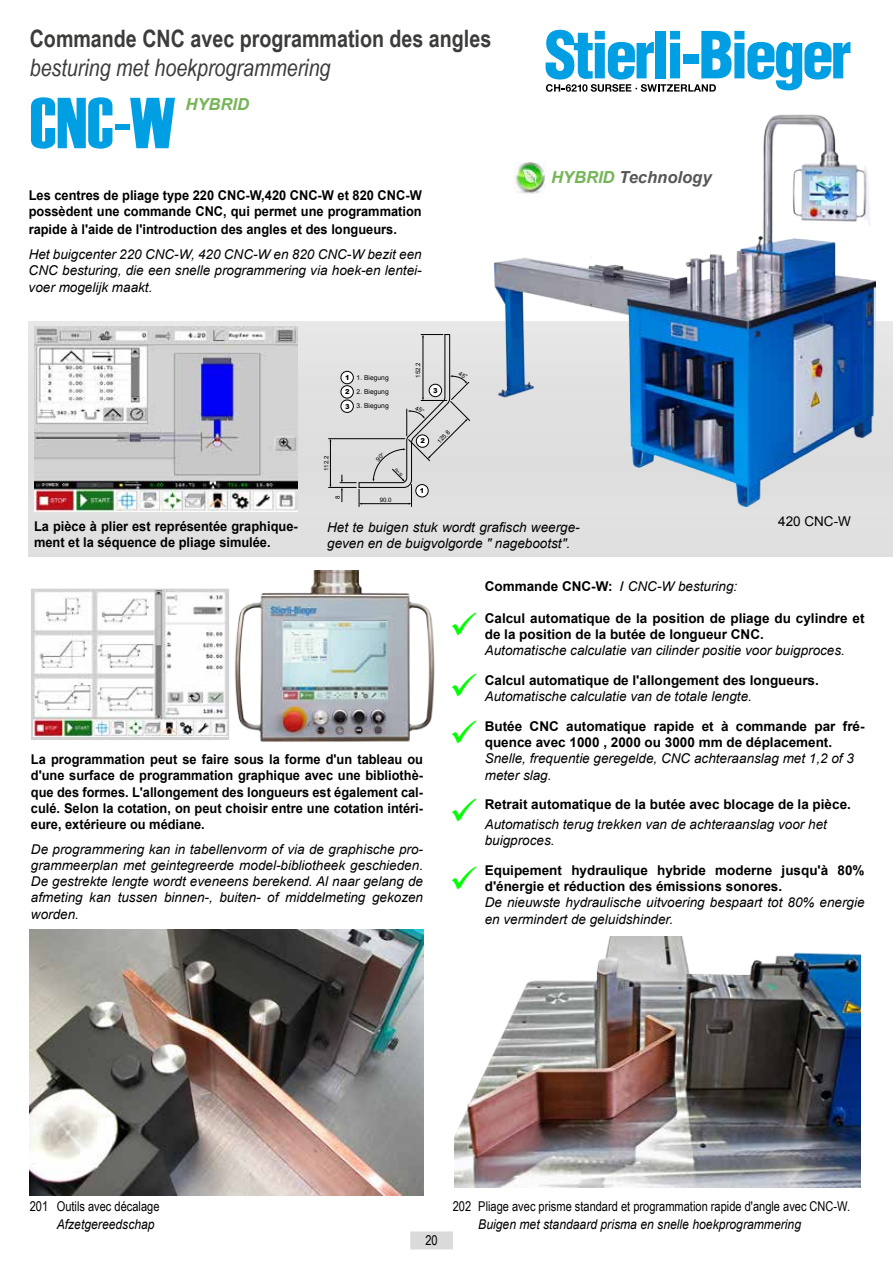
<style>
.page{position:relative;width:893px;height:1263px;background:#fff}
.page>*{position:absolute;margin:0;border:0;box-sizing:border-box;transform-origin:0 0}
.t1{font:72px "Haettenschweiler";color:#009fe3}
.t2{font:700 24px "Arial Narrow";color:#3c3c3b}
.t3{font:italic 24px "Arial Narrow";color:#3c3c3b}
.t4{font:italic 700 16.65px "Arial";color:#575756}
.t5{font:italic 700 16.65px "Arial";color:#75b558}
.t6{font:italic 13.5px/16.2px "Arial";color:#000}
.t7{font:700 13.5px/16.2px "Arial";color:#000;scale:.95 1}
.t8{font:700 13.5px/16.2px "Arial";color:#000}
.t9{font:13.5px "Arial Narrow";color:#000}
.t10{font:italic 13.5px "Arial";color:#000;scale:.9 1}
.t11{font:13.5px "Arial";color:#000}
.t12{font:6.75px "Arial";color:#000}
.t13{font:900 6.75px/14.5px "Arial";color:#000;text-align:justify}
.t14{font:6px "Arial";color:#000}
.t15{font:4.05px "Arial";color:#000}
.s1{color:#75b558}
.s2{font-weight:400;font-style:italic}
</style>
<div class="page">
<div style="left:410px;top:1231px;width:43px;height:18px;background:#dadada"></div>
<div style="left:29px;top:321px;width:864px;height:235px;background:#e0e0e0"></div>
<img style="left:30px;top:929px;width:393px;height:266px">
<svg style="left:546px;top:30px;width:304px;height:62px"></svg>
<img style="left:494px;top:114px;width:382px;height:393px">
<img style="left:34px;top:326px;width:264px;height:186px">
<div style="left:31px;top:589px;width:198px;height:151px;background:#d3d3d3"></div>
<img style="left:34px;top:591px;width:181px;height:146px">
<img style="left:215px;top:570px;width:220px;height:172px">
<img style="left:455px;top:937px;width:406px;height:250px">
<img style="left:515px;top:163px;width:31px;height:31px">
<svg style="left:329px;top:334px;width:141px;height:172px;background:#d4d4d4"></svg>
<h2 class="t2" style="left:30px;top:21px;width:463px">Commande CNC avec programmation des angles</h2>
<h2 class="t3" style="left:30px;top:51px;width:302px">besturing met hoekprogrammering</h2>
<h1 class="t1" style="left:30px;top:74px;width:147px">CNC-W</h1>
<p class="t5" style="left:185px;top:93px;width:65px">HYBRID</p>
<p class="t7" style="left:29px;top:187px;width:415px">Les centres de pliage type 220 CNC-W,420 CNC-W et 820 CNC-W possèdent une commande CNC, qui permet une programmation</p>
<p class="t7" style="left:29px;top:221px;width:389px">rapide à l'aide de l'introduction des angles et des longueurs.</p>
<p class="t6" style="left:29px;top:246px;width:395px;text-align:justify">Het buigcenter 220 CNC-W, 420 CNC-W en 820 CNC-W bezit een CNC besturing, die een snelle programmering via hoek-en lentei&shy;voer mogelijk maakt.</p>
<p class="t13" style="left:345px;top:370px;width:6px">1<br>2<br>3</p>
<p class="t12" style="left:357px;top:373px;width:34px">1. Biegung</p>
<p class="t12" style="left:357px;top:388px;width:34px">2. Biegung</p>
<p class="t12" style="left:357px;top:402px;width:34px">3. Biegung</p>
<p class="t14" style="left:322px;top:471px;width:17px;rotate:-90deg">112.2</p>
<p class="t15" style="left:397px;top:467px;width:11px;rotate:45deg">R=10</p>
<p class="t14" style="left:334px;top:499px;width:5px;rotate:-90deg">8</p>
<p class="t14" style="left:380px;top:496px;width:13px">90.0</p>
<p class="t14" style="left:414px;top:377px;width:17px;rotate:-90deg">152.2</p>
<p class="t13" style="left:433px;top:383px;width:6px">3</p>
<p class="t13" style="left:420px;top:433px;width:6px">2</p>
<p class="t14" style="left:436px;top:439px;width:17px;rotate:-45deg">125.8</p>
<p class="t13" style="left:420px;top:483px;width:6px">1</p>
<p class="t4" style="left:551px;top:166px;width:162px"><span class="s1">HYBRID</span> Technology</p>
<p class="t7" style="left:34px;top:518px;width:279px">La pièce à plier est représentée graphique&shy;ment et la séquence de pliage simulée.</p>
<p class="t6" style="left:327px;top:520px;width:254px">Het te buigen stuk wordt grafisch weerge&shy;geven en de buigvolgorde " nagebootst".</p>
<p class="t11" style="left:778px;top:513px;width:74px">420 CNC-W</p>
<p class="t7" style="left:31px;top:752px;width:414px;text-align:justify">La programmation peut se faire sous la forme d'un tableau ou d'une surface de programmation graphique avec une bibliothè&shy;que des formes. L'allongement des longueurs est également cal&shy;culé. Selon la cotation, on peut choisir entre une cotation intéri&shy;eure, extérieure ou médiane.</p>
<p class="t6" style="left:31px;top:841px;width:394px;text-align:justify">De programmering kan in tabellenvorm of via de graphische pro&shy;grammeerplan met geintegreerde model-bibliotheek geschieden.<br>De gestrekte lengte wordt eveneens berekend. Al naar gelang de afmeting kan tussen binnen-, buiten- of middelmeting gekozen worden.</p>
<p class="t8" style="left:485px;top:578px;width:254px">Commande CNC-W: / <span class="s2">CNC-W besturing:</span></p>
<p class="t8" style="left:485px;top:610px;width:381px">Calcul automatique de la position de pliage du cylindre et de la position de la butée de longueur CNC.</p>
<p class="t6" style="left:485px;top:643px;width:362px">Automatische calculatie van cilinder positie voor buigproces.</p>
<p class="t8" style="left:485px;top:673px;width:336px">Calcul automatique de l'allongement des longueurs.</p>
<p class="t6" style="left:485px;top:689px;width:269px">Automatische calculatie van de totale lengte.</p>
<p class="t8" style="left:485px;top:718px;width:381px">Butée CNC automatique rapide et à commande par fré&shy;quence avec 1000 , 2000 ou 3000 mm de déplacement.</p>
<p class="t6" style="left:485px;top:751px;width:371px">Snelle, frequentie geregelde, CNC achteraanslag met 1,2 of 3 meter slag.</p>
<p class="t8" style="left:485px;top:797px;width:368px">Retrait automatique de la butée avec blocage de la pièce.</p>
<p class="t6" style="left:485px;top:816px;width:344px">Automatisch terug trekken van de achteraanslag voor het buigproces.</p>
<p class="t8" style="left:485px;top:862px;width:381px">Equipement hydraulique hybride moderne jusqu'à 80% d'énergie et réduction des émissions sonores.</p>
<p class="t6" style="left:485px;top:895px;width:381px">De nieuwste hydraulische uitvoering bespaart tot 80% energie en vermindert de geluidshinder.</p>
<p class="t9" style="left:30px;top:1196px;width:131px">201 Outils avec décalage</p>
<p class="t10" style="left:57px;top:1215px;width:110px">Afzetgereedschap</p>
<p class="t9" style="left:425px;top:1230px;width:14px">20</p>
<p class="t9" style="left:453px;top:1196px;width:399px">202 Pliage avec prisme standard et programmation rapide d'angle avec CNC-W.</p>
<p class="t10" style="left:478px;top:1215px;width:360px">Buigen met standaard prisma en snelle hoekprogrammering</p>
</div>
